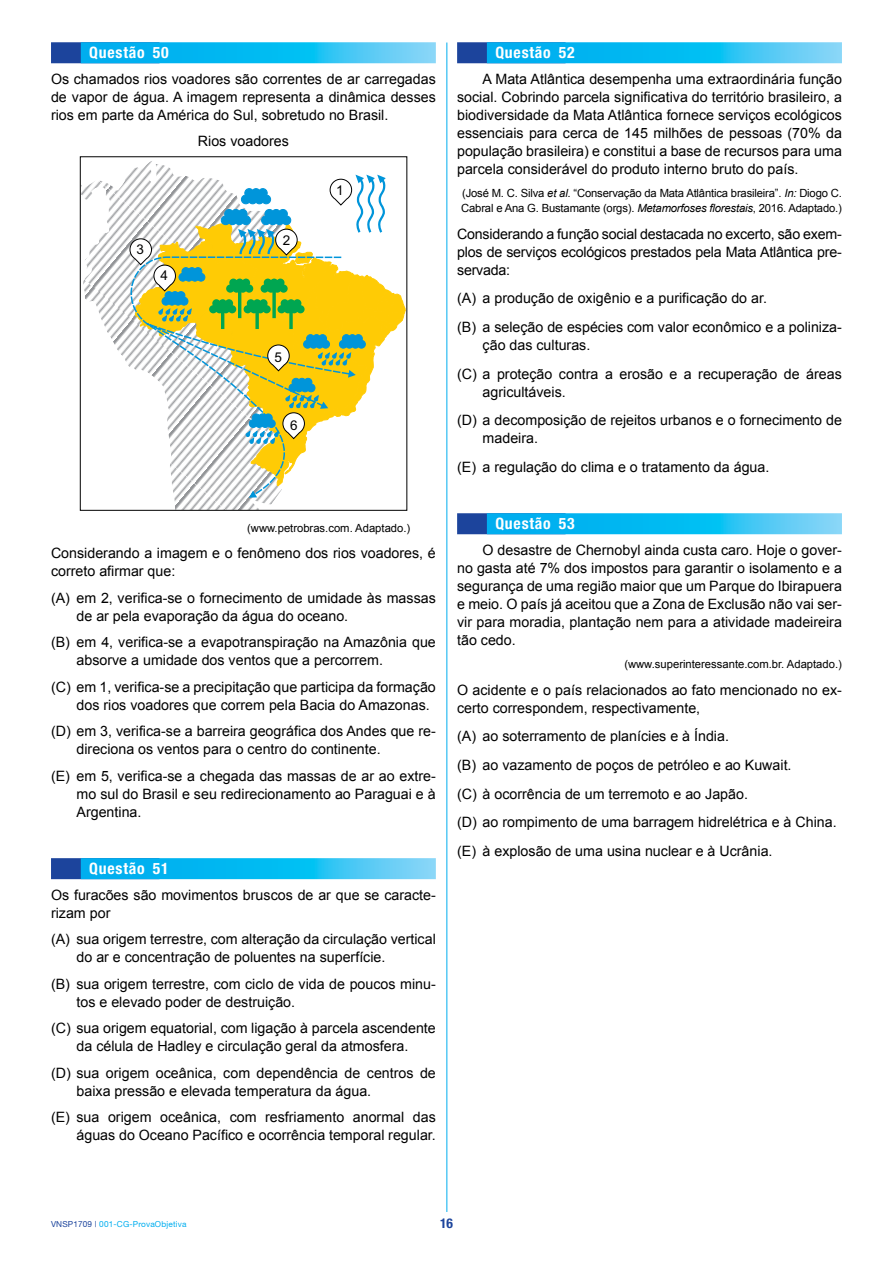
<style>
.page{position:relative;width:893px;height:1263px;background:#fff}
.page>*{position:absolute;margin:0;border:0;box-sizing:border-box;transform-origin:0 0}
.t1{font:700 condensed 15.75px "Helvetica Neue LT Std";letter-spacing:.05em;color:#fff}
.t2{font:14.25px/18px "Arial";color:#000}
.t3{font:13.5px "Arial";color:#000}
.t4{font:700 condensed 13.5px "Helvetica Neue LT Std";color:#1c449c}
.t5{font:11.25px/15px "Arial";letter-spacing:-.015em;color:#000}
.t6{font:8.25px "Helvetica 55 Roman";letter-spacing:.02em;color:#00aeef}
.s1{font-style:italic}
.s2{color:#1c449c}
</style>
<div class="page">
<hr style="left:446px;top:43px;width:1px;height:1169px;background:#00aeef">
<div style="left:457px;top:42px;width:109px;height:21px;background:#1c449c"></div>
<svg style="left:487px;top:42px;width:355px;height:21px"></svg>
<div style="left:457px;top:513px;width:109px;height:21px;background:#1c449c"></div>
<svg style="left:487px;top:513px;width:355px;height:21px"></svg>
<div style="left:51px;top:42px;width:108px;height:21px;background:#1c449c"></div>
<svg style="left:81px;top:42px;width:355px;height:21px"></svg>
<div style="left:51px;top:858px;width:108px;height:21px;background:#1c449c"></div>
<svg style="left:81px;top:858px;width:355px;height:21px"></svg>
<svg style="left:82px;top:161px;width:194px;height:348px"></svg>
<div style="left:80px;top:156px;width:327px;height:355px;border:1px solid #000"></div>
<svg style="left:116px;top:175px;width:289px;height:323px"></svg>
<div style="left:267px;top:420px;width:8px;height:7px;background:#0095da;border-radius:50%"></div>
<div style="left:267px;top:419px;width:9px;height:9px;border:1px solid #0095da;border-radius:50%"></div>
<div style="left:261px;top:420px;width:8px;height:7px;background:#0095da;border-radius:50%"></div>
<div style="left:261px;top:419px;width:9px;height:9px;border:1px solid #0095da;border-radius:50%"></div>
<div style="left:249px;top:420px;width:8px;height:7px;background:#0095da;border-radius:50%"></div>
<div style="left:249px;top:419px;width:9px;height:9px;border:1px solid #0095da;border-radius:50%"></div>
<div style="left:255px;top:420px;width:8px;height:7px;background:#0095da;border-radius:50%"></div>
<div style="left:255px;top:419px;width:9px;height:9px;border:1px solid #0095da;border-radius:50%"></div>
<div style="left:264px;top:414px;width:8px;height:8px;background:#0095da;border-radius:50%"></div>
<div style="left:264px;top:413px;width:9px;height:9px;border:1px solid #0095da;border-radius:50%"></div>
<div style="left:252px;top:414px;width:8px;height:8px;background:#0095da;border-radius:50%"></div>
<div style="left:252px;top:413px;width:9px;height:9px;border:1px solid #0095da;border-radius:50%"></div>
<div style="left:258px;top:414px;width:8px;height:8px;background:#0095da;border-radius:50%"></div>
<div style="left:258px;top:413px;width:9px;height:9px;border:1px solid #0095da;border-radius:50%"></div>
<div style="left:307px;top:384px;width:8px;height:8px;background:#0095da;border-radius:50%"></div>
<div style="left:307px;top:384px;width:8px;height:8px;border:1px solid #0095da;border-radius:50%"></div>
<div style="left:301px;top:384px;width:8px;height:8px;background:#0095da;border-radius:50%"></div>
<div style="left:301px;top:384px;width:8px;height:8px;border:1px solid #0095da;border-radius:50%"></div>
<div style="left:289px;top:384px;width:8px;height:8px;background:#0095da;border-radius:50%"></div>
<div style="left:289px;top:384px;width:8px;height:8px;border:1px solid #0095da;border-radius:50%"></div>
<div style="left:295px;top:384px;width:8px;height:8px;background:#0095da;border-radius:50%"></div>
<div style="left:295px;top:384px;width:8px;height:8px;border:1px solid #0095da;border-radius:50%"></div>
<div style="left:304px;top:378px;width:8px;height:8px;background:#0095da;border-radius:50%"></div>
<div style="left:304px;top:378px;width:8px;height:9px;border:1px solid #0095da;border-radius:50%"></div>
<div style="left:292px;top:378px;width:8px;height:8px;background:#0095da;border-radius:50%"></div>
<div style="left:292px;top:378px;width:8px;height:9px;border:1px solid #0095da;border-radius:50%"></div>
<div style="left:298px;top:378px;width:8px;height:8px;background:#0095da;border-radius:50%"></div>
<div style="left:298px;top:378px;width:8px;height:9px;border:1px solid #0095da;border-radius:50%"></div>
<p class="t1" style="left:89px;top:43px;width:81px">Questão 50</p>
<p class="t2" style="left:51px;top:70px;width:386px;text-align:justify">Os chamados rios voadores são correntes de ar carregadas de vapor de água. A imagem representa a dinâmica desses rios em parte da América do Sul, sobretudo no Brasil.</p>
<p class="t2" style="left:198px;top:132px;width:93px">Rios voadores</p>
<p class="t3" style="left:336px;top:182px;width:9px">1</p>
<p class="t3" style="left:136px;top:241px;width:9px">3</p>
<p class="t3" style="left:161px;top:268px;width:9px">4</p>
<p class="t3" style="left:283px;top:233px;width:9px">2</p>
<p class="t3" style="left:275px;top:349px;width:9px">5</p>
<p class="t3" style="left:290px;top:418px;width:9px">6</p>
<p class="t5" style="left:247px;top:520px;width:165px">(www.petrobras.com. Adaptado.)</p>
<p class="t2" style="left:51px;top:544px;width:386px">Considerando a imagem e o fenômeno dos rios voadores, é correto afirmar que:</p>
<p class="t2" style="left:77px;top:589px;width:361px;text-indent:-26px">(A) em 2, verifica-se o fornecimento de umidade às massas de ar pela evaporação da água do oceano.</p>
<p class="t2" style="left:77px;top:633px;width:361px;text-indent:-26px">(B) em 4, verifica-se a evapotranspiração na Amazônia que absorve a umidade dos ventos que a percorrem.</p>
<p class="t2" style="left:77px;top:678px;width:361px;text-indent:-26px">(C) em 1, verifica-se a precipitação que participa da formação dos rios voadores que correm pela Bacia do Amazonas.</p>
<p class="t2" style="left:77px;top:722px;width:361px;text-indent:-26px">(D) em 3, verifica-se a barreira geográfica dos Andes que re&shy;direciona os ventos para o centro do continente.</p>
<p class="t2" style="left:77px;top:767px;width:361px;text-align:justify;text-indent:-26px">(E) em 5, verifica-se a chegada das massas de ar ao extre&shy;mo sul do Brasil e seu redirecionamento ao Paraguai e à Argentina.</p>
<p class="t1" style="left:89px;top:859px;width:81px">Questão 51</p>
<p class="t2" style="left:51px;top:886px;width:386px">Os furacões são movimentos bruscos de ar que se caracte&shy;rizam por</p>
<p class="t2" style="left:77px;top:930px;width:361px;text-indent:-26px">(A) sua origem terrestre, com alteração da circulação vertical do ar e concentração de poluentes na superfície.</p>
<p class="t2" style="left:77px;top:975px;width:361px;text-indent:-26px">(B) sua origem terrestre, com ciclo de vida de poucos minu&shy;tos e elevado poder de destruição.</p>
<p class="t2" style="left:51px;top:1019px;width:386px;text-align:center">(C) sua origem equatorial, com ligação à parcela ascendente da célula de Hadley e circulação geral da atmosfera.</p>
<p class="t2" style="left:77px;top:1064px;width:361px;text-indent:-26px">(D) sua origem oceânica, com dependência de centros de baixa pressão e elevada temperatura da água.</p>
<p class="t2" style="left:51px;top:1108px;width:386px;text-align:right">(E) sua origem oceânica, com resfriamento anormal das águas do Oceano Pacífico e ocorrência temporal regular.</p>
<p class="t1" style="left:495px;top:43px;width:81px">Questão 52</p>
<p class="t2" style="left:457px;top:70px;width:386px;text-align:justify;text-indent:26px">A Mata Atlântica desempenha uma extraordinária função social. Cobrindo parcela significativa do território brasileiro, a biodiversidade da Mata Atlântica fornece serviços ecológicos essenciais para cerca de 145 milhões de pessoas (70% da população brasileira) e constitui a base de recursos para uma parcela considerável do produto interno bruto do país.</p>
<p class="t5" style="left:461px;top:186px;width:382px">(José M. C. Silva <span class="s1">et al.</span> “Conservação da Mata Atlântica brasileira”. <span class="s1">In:</span> Diogo C.<br>Cabral e Ana G. Bustamante (orgs). <span class="s1">Metamorfoses florestais</span>, 2016. Adaptado.)</p>
<p class="t2" style="left:457px;top:225px;width:386px;text-align:justify">Considerando a função social destacada no excerto, são exem&shy;plos de serviços ecológicos prestados pela Mata Atlântica pre&shy;servada:</p>
<p class="t2" style="left:457px;top:284px;width:386px;line-height:28.7px">(A) a produção de oxigênio e a purificação do ar.<br>(B) a seleção de espécies com valor econômico e a poliniza-</p>
<p class="t2" style="left:457px;top:331px;width:386px;line-height:28.7px;text-indent:26px">ção das culturas.<br>(C) a proteção contra a erosão e a recuperação de áreas</p>
<p class="t2" style="left:457px;top:377px;width:386px;line-height:28.7px;text-indent:26px">agricultáveis.<br>(D) a decomposição de rejeitos urbanos e o fornecimento de</p>
<p class="t2" style="left:457px;top:424px;width:314px;line-height:28.7px;text-indent:26px">madeira.<br>(E) a regulação do clima e o tratamento da água.</p>
<p class="t1" style="left:495px;top:514px;width:81px">Questão 53</p>
<p class="t2" style="left:457px;top:541px;width:386px;text-align:justify;text-indent:26px">O desastre de Chernobyl ainda custa caro. Hoje o gover&shy;no gasta até 7% dos impostos para garantir o isolamento e a segurança de uma região maior que um Parque do Ibirapuera e meio. O país já aceitou que a Zona de Exclusão não vai ser&shy;vir para moradia, plantação nem para a atividade madeireira tão cedo.</p>
<p class="t5" style="left:624px;top:657px;width:219px">(www.superinteressante.com.br. Adaptado.)</p>
<p class="t2" style="left:457px;top:681px;width:386px">O acidente e o país relacionados ao fato mencionado no ex&shy;certo correspondem, respectivamente,</p>
<p class="t2" style="left:457px;top:722px;width:381px;line-height:28.7px">(A) ao soterramento de planícies e à Índia.<br>(B) ao vazamento de poços de petróleo e ao Kuwait.<br>(C) à ocorrência de um terremoto e ao Japão.<br>(D) ao rompimento de uma barragem hidrelétrica e à China. (E) à explosão de uma usina nuclear e à Ucrânia.</p>
<p class="t6" style="left:51px;top:1218px;width:137px"><span class="s2">VNSP1709 |</span> 001-CG-ProvaObjetiva</p>
<p class="t4" style="left:440px;top:1215px;width:14px">16</p>
</div>
